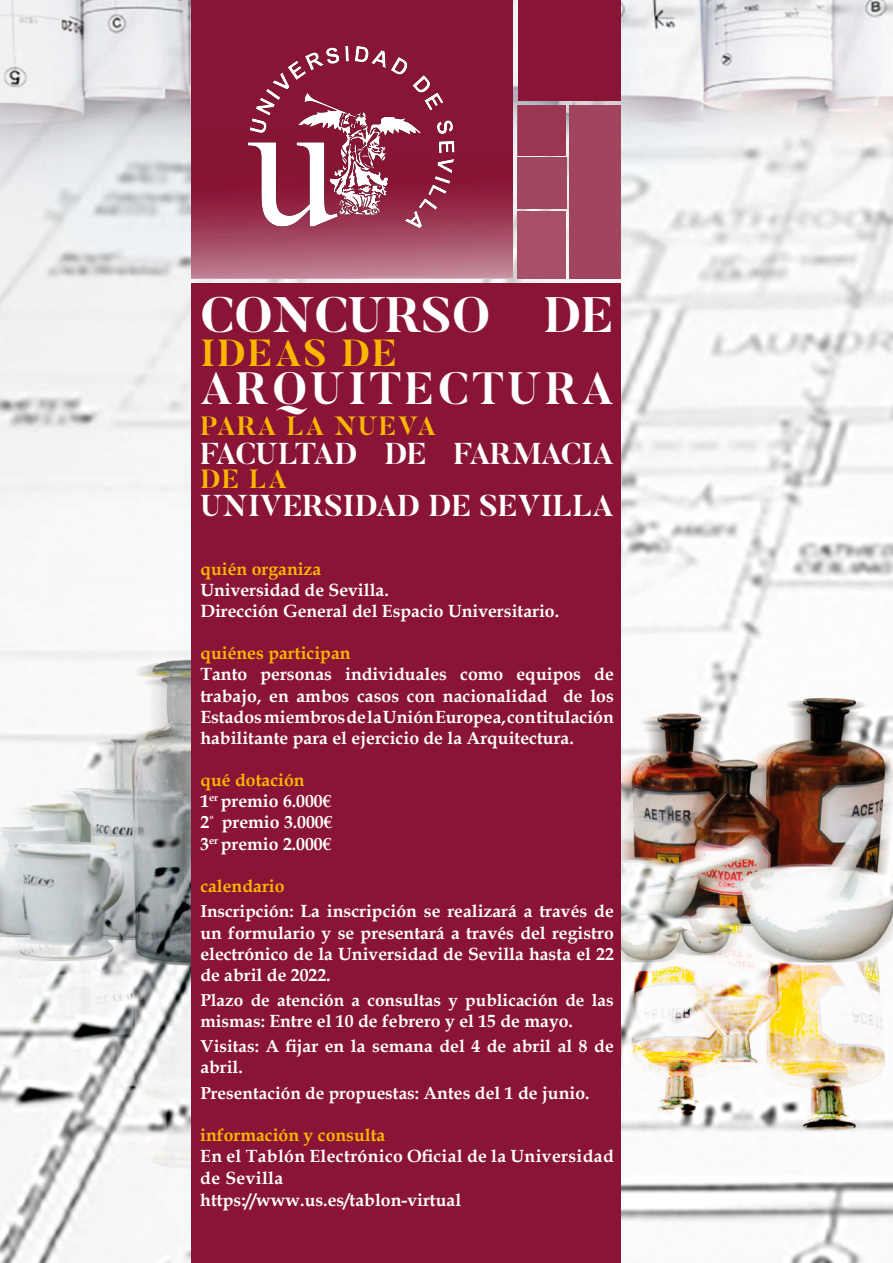
<style>
.page{position:relative;width:893px;height:1263px;background:#fff}
.page>*{position:absolute;margin:0;border:0;box-sizing:border-box;transform-origin:0 0}
.t1{font:700 49.5px "Butler";color:#fff}
.t2{font:700 45px "Butler";letter-spacing:.085em;color:#fff}
.t3{font:700 37.5px "Butler";letter-spacing:.06em;color:#fab700}
.t4{font:700 30px "Butler";letter-spacing:-.005em;color:#fff}
.t5{font:700 26.25px "Butler";letter-spacing:.06em;color:#fab700}
.t6{font:700 17.62px/21.1px "Book Antiqua";color:#fff}
.t7{font:700 17.62px/21.8px "Book Antiqua";letter-spacing:.02em;color:#fff}
.t8{font:700 17.62px "Book Antiqua";color:#fab700}
.t9{font:700 17.25px "Book Antiqua";color:#fff}
.s1{color:#fab700}
.s2{font-size:17.25px}
.s3{font-size:17.62px}
</style>
<div class="page">
<img style="left:0;top:0;width:893px;height:1263px">
<div style="left:518px;top:211px;width:48px;height:67px;background:#a85068"></div>
<div style="left:518px;top:158px;width:48px;height:51px;background:#a14761"></div>
<div style="left:570px;top:106px;width:50px;height:173px;background:#a1455e"></div>
<div style="left:518px;top:106px;width:48px;height:50px;background:#9a3652"></div>
<img style="left:191px;top:0;width:322px;height:278px">
<div style="left:518px;top:0;width:103px;height:101px;background:#8a1436"></div>
<div style="left:191px;top:284px;width:430px;height:979px;background:#8a1436"></div>
<img style="left:210px;top:31px;width:282px;height:231px">
<h1 class="t1" style="left:200px;top:283px;width:415px">CONCURSO DE</h1>
<h3 class="t3" style="left:200px;top:329px;width:198px">IDEAS DE</h3>
<h2 class="t2" style="left:200px;top:359px;width:415px">ARQUITECTURA</h2>
<h3 class="t5" style="left:200px;top:409px;width:237px">PARA LA NUEVA</h3>
<h3 class="t4" style="left:200px;top:434px;width:415px">FACULTAD DE FARMACIA</h3>
<h3 class="t5" style="left:200px;top:462px;width:88px">DE LA</h3>
<h3 class="t4" style="left:200px;top:486px;width:415px">UNIVERSIDAD DE SEVILLA</h3>
<p class="t8" style="left:200px;top:557px;width:122px">quién organiza</p>
<p class="t6" style="left:200px;top:579px;width:360px">Universidad de Sevilla.<br>Dirección General del Espacio Universitario.</p>
<p class="t8" style="left:200px;top:641px;width:152px">quiénes participan</p>
<p class="t6" style="left:200px;top:664px;width:415px;text-align:justify">Tanto personas individuales como equipos de trabajo, en ambos casos con nacionalidad de los Estados miembros de la Unión Europea, con titulación habilitante para el ejercicio de la Arquitectura.</p>
<p class="t6" style="left:200px;top:769px;width:134px"><span class="s1">qué dotación<br></span>1<sup>er</sup> premio 6.000€<br>2<sup>º</sup> premio 3.000€<br>3<sup>er</sup> premio 2.000€</p>
<p class="t6" style="left:200px;top:873px;width:415px;line-height:25.4px"><span class="s1">calendario<br></span><span class="s2">Inscripción:</span> La inscripción se realizará a través de</p>
<p class="t6" style="left:200px;top:922px;width:415px;text-align:justify">un formulario y se presentará a través del registro electrónico de la Universidad de Sevilla hasta el 22 de abril de 2022.</p>
<p class="t9" style="left:200px;top:988px;width:415px">Plazo de atención a consultas y publicación de las</p>
<p class="t6" style="left:200px;top:1008px;width:415px;line-height:25.4px"><span class="s2">mismas:</span> Entre el 10 de febrero y el 15 de mayo.<br><span class="s2">Visitas:</span> A fijar en la semana del 4 de abril al 8 de</p>
<p class="t6" style="left:200px;top:1057px;width:44px">abril.</p>
<p class="t9" style="left:200px;top:1081px;width:391px">Presentación de propuestas: <span class="s3">Antes del 1 de junio.</span></p>
<p class="t8" style="left:200px;top:1123px;width:187px">información y consulta</p>
<p class="t7" style="left:200px;top:1145px;width:415px">En el Tablón Electrónico Oficial de la Universidad de Sevilla<br>https://www.us.es/tablon-virtual</p>
</div>
